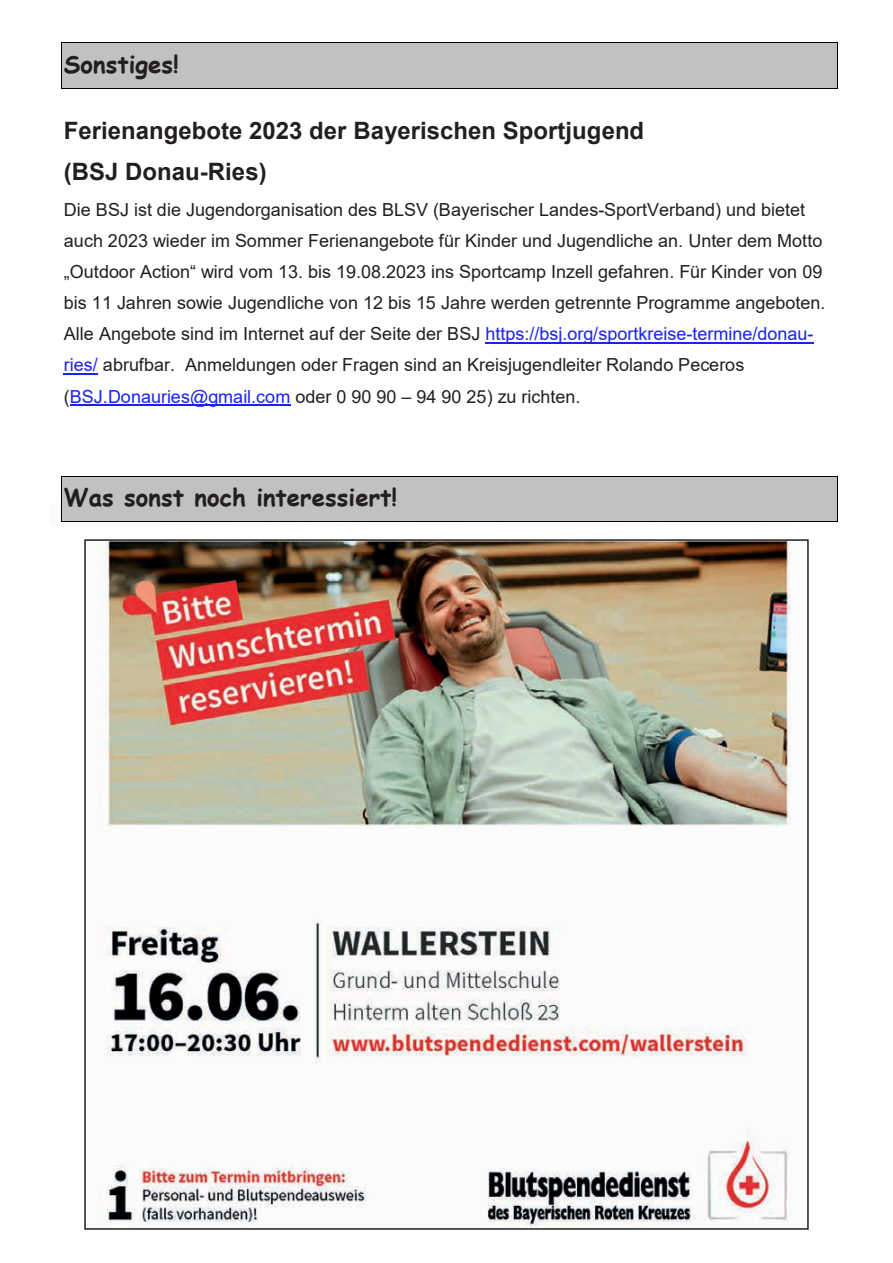
<style>
.page{position:relative;width:893px;height:1263px;background:#fff}
.page>*{position:absolute;margin:0;border:0;box-sizing:border-box;transform-origin:0 0}
.t1{font:700 24px/41.4px "Arial";color:#231f20}
.t2{font:700 24px "Comic Sans MS";color:#231f20}
.t3{font:18px/31px "Arial";color:#231f20}
.s1{color:#1922fb}
</style>
<div class="page">
<div style="left:62px;top:43px;width:776px;height:45px;background:#c1c1c1"></div>
<hr style="left:62px;top:43px;width:776px;height:1px;background:#000">
<hr style="left:62px;top:88px;width:776px;height:1px;background:#000">
<hr style="left:61px;top:43px;width:1px;height:45px;background:#000">
<hr style="left:838px;top:43px;width:1px;height:45px;background:#000">
<hr style="left:485px;top:342px;width:329px;height:2px;background:#1922fb">
<hr style="left:64px;top:373px;width:34px;height:2px;background:#1922fb">
<hr style="left:70px;top:404px;width:221px;height:2px;background:#1922fb">
<div style="left:62px;top:477px;width:776px;height:44px;background:#c1c1c1"></div>
<hr style="left:62px;top:476px;width:776px;height:1px;background:#000">
<hr style="left:62px;top:521px;width:776px;height:1px;background:#000">
<hr style="left:61px;top:477px;width:1px;height:44px;background:#000">
<hr style="left:838px;top:477px;width:1px;height:44px;background:#000">
<img style="left:99px;top:542px;width:692px;height:685px">
<h1 class="t2" style="left:64px;top:46px;width:116px">Sonstiges!</h1>
<h1 class="t1" style="left:64px;top:110px;width:582px">Ferienangebote 2023 der Bayerischen Sportjugend (BSJ Donau-Ries)</h1>
<p class="t3" style="left:64px;top:194px;width:763px">Die BSJ ist die Jugendorganisation des BLSV (Bayerischer Landes-SportVerband) und bietet auch 2023 wieder im Sommer Ferienangebote für Kinder und Jugendliche an. Unter dem Motto „Outdoor Action“ wird vom 13. bis 19.08.2023 ins Sportcamp Inzell gefahren. Für Kinder von 09 bis 11 Jahren sowie Jugendliche von 12 bis 15 Jahre werden getrennte Programme angeboten.<br>Alle Angebote sind im Internet auf der Seite der BSJ <span class="s1">https://bsj.org/sportkreise-termine/donau&shy;ries/</span> abrufbar. Anmeldungen oder Fragen sind an Kreisjugendleiter Rolando Peceros (<span class="s1">BSJ.Donauries@gmail.com</span> oder 0 90 90 – 94 90 25) zu richten.</p>
<h1 class="t2" style="left:64px;top:480px;width:335px">Was sonst noch interessiert!</h1>
</div>
